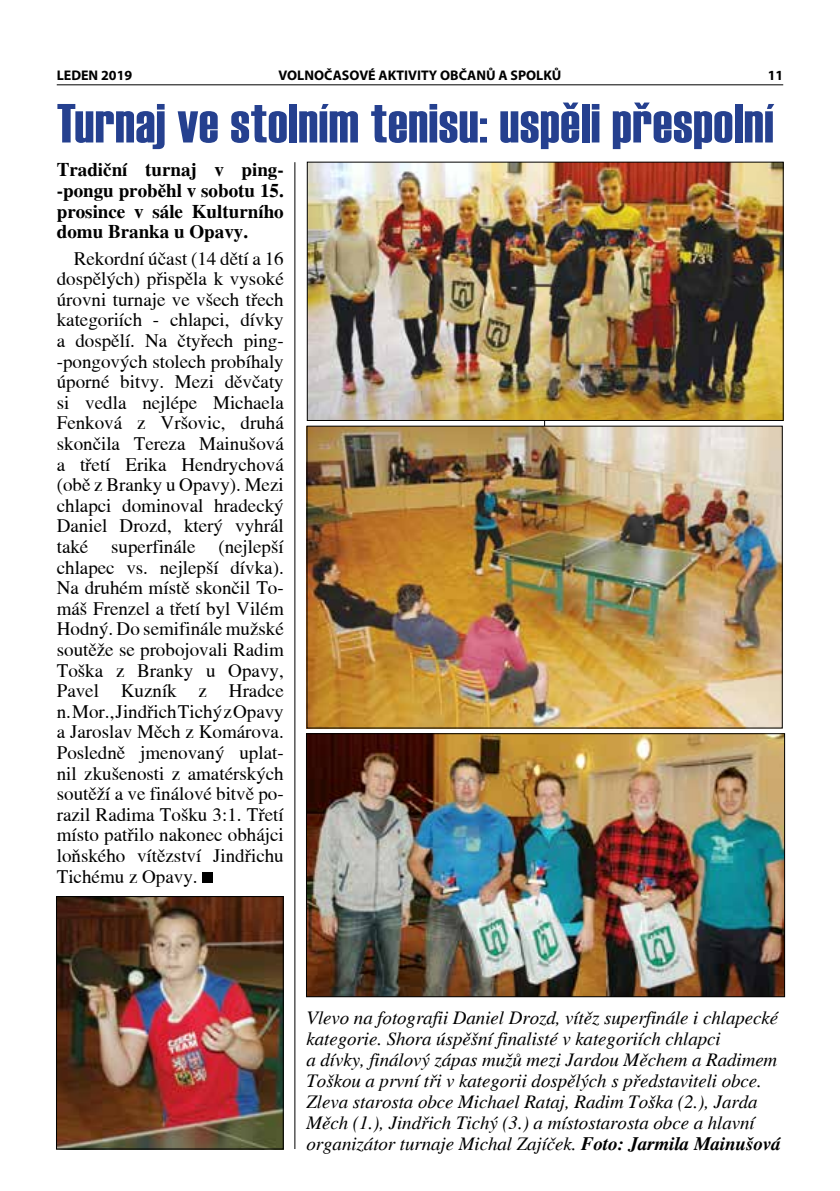
<style>
.page{position:relative;width:840px;height:1191px;background:#fff}
.page>*{position:absolute;margin:0;border:0;box-sizing:border-box;transform-origin:0 0}
.t1{font:55px "Haettenschweiler";letter-spacing:.015em;color:#25408f}
.t2{font:19px/20.6px "Toronto";color:#000;text-align:justify}
.t3{font:italic 19px/21px "Toronto";letter-spacing:-.005em;color:#000}
.t4{font:700 19px/20.6px "Toronto";color:#000;text-align:justify}
.t5{font:700 14px "Myriad Pro";color:#000}
.s1{font-weight:700}
</style>
<div class="page">
<div style="left:202px;top:872px;width:11px;height:10px;background:#000"></div>
<hr style="left:57px;top:84px;width:725px;height:1px;background:#000">
<hr style="left:294px;top:162px;width:1px;height:987px;background:#000">
<hr style="left:544px;top:405px;width:1px;height:38px;background:#000">
<img style="left:308px;top:164px;width:473px;height:255px">
<div style="left:306px;top:162px;width:477px;height:259px;border:1px solid #000"></div>
<img style="left:58px;top:898px;width:223px;height:249px">
<div style="left:56px;top:896px;width:227px;height:253px;border:1px solid #000"></div>
<img style="left:308px;top:427px;width:472px;height:299px">
<img style="left:308px;top:735px;width:474px;height:260px">
<div style="left:306px;top:733px;width:478px;height:264px;border:1px solid #000"></div>
<p class="t5" style="left:57px;top:68px;width:77px">LEDEN 2019</p>
<p class="t5" style="left:278px;top:67px;width:284px">VOLNOČASOVÉ AKTIVITY OBČANŮ A SPOLKŮ</p>
<p class="t5" style="left:767px;top:68px;width:17px">11</p>
<h1 class="t1" style="left:57px;top:86px;width:718px">Turnaj ve stolním tenisu: uspěli přespolní</h1>
<p class="t4" style="left:57px;top:159px;width:228px">Tradiční turnaj v ping--pongu proběhl v sobotu 15. prosince v sále Kulturního domu Branka u Opavy.</p>
<p class="t2" style="left:57px;top:248px;width:228px;text-indent:17px">Rekordní účast (14 dětí a 16 dospělých) přispěla k vysoké úrovni turnaje ve všech třech kategoriích - chlapci, dívky a dospělí. Na čtyřech ping--pongových stolech probíhaly úporné bitvy. Mezi děvčaty si vedla nejlépe Michaela Fenková z Vršovic, druhá skončila Tereza Mainušová a třetí Erika Hendrychová (obě z Branky u Opavy). Mezi chlapci dominoval hradecký Daniel Drozd, který vyhrál také superfinále (nejlepší chlapec vs. nejlepší dívka).<br>Na druhém místě skončil To&shy;máš Frenzel a třetí byl Vilém Hodný. Do semifinále mužské soutěže se probojovali Radim Toška z Branky u Opavy, Pavel Kuzník z Hradce n. Mor., Jindřich Tichý z Opavy a Jaroslav Měch z Komárova.<br>Posledně jmenovaný uplat&shy;nil zkušenosti z amatérských soutěží a ve finálové bitvě po&shy;razil Radima Tošku 3:1. Třetí místo patřilo nakonec obhájci loňského vítězství Jindřichu Tichému z Opavy.</p>
<p class="t3" style="left:306px;top:1006px;width:475px">Vlevo na fotografii Daniel Drozd, vítěz superfinále i chlapecké kategorie. Shora úspěšní finalisté v kategoriích chlapci<br>a dívky, finálový zápas mužů mezi Jardou Měchem a Radimem Toškou a první tři v kategorii dospělých s představiteli obce.<br>Zleva starosta obce Michael Rataj, Radim Toška (2.), Jarda Měch (1.), Jindřich Tichý (3.) a místostarosta obce a hlavní organizátor turnaje Michal Zajíček. <span class="s1">Foto: Jarmila Mainušová</span></p>
</div>
